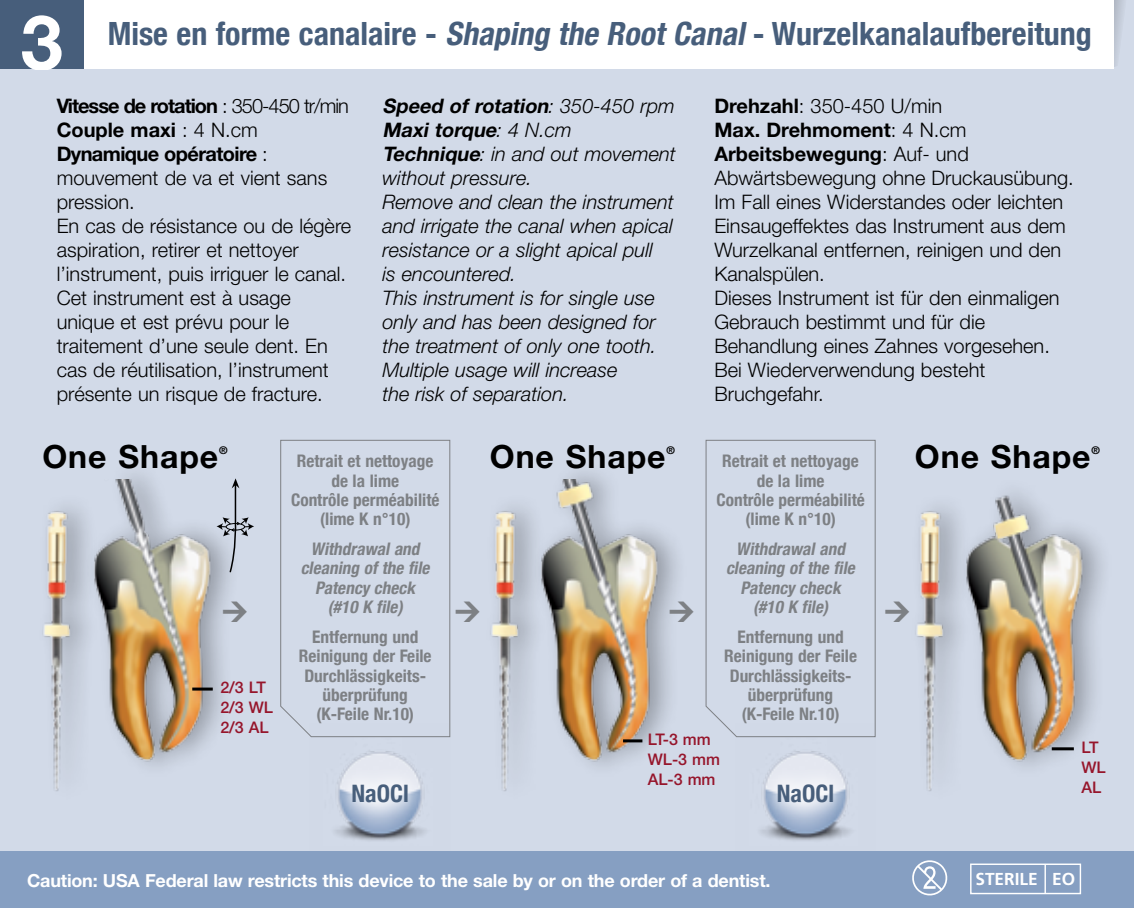
<style>
.page{position:relative;width:1134px;height:908px;background:#fff}
.page>*{position:absolute;margin:0;border:0;box-sizing:border-box;transform-origin:0 0}
.t1{font:700 76px "Helvetica Neue";color:#fff}
.t2{font:700 condensed 32px "Helvetica Neue";color:#475e7b}
.t3{font:700 32px "Helvetica Neue";letter-spacing:.03em;color:#000}
.t4{font:700 condensed 24px "Helvetica Neue";color:#475e7b}
.t5{font:300 20px/24px "Helvetica Neue";color:#000}
.t6{font:italic 300 20px/24px "Helvetica Neue";color:#000}
.t7{font:700 18px "Helvetica Neue";letter-spacing:-.01em;color:#fff}
.t8{font:700 condensed 17.2px/19.2px "Helvetica Neue";color:#7d8084;text-align:center}
.t9{font:italic 700 condensed 17.2px/19.2px "Helvetica Neue";color:#7d8084;text-align:center}
.t10{font:700 17.2px "Frutiger";color:#fff}
.t11{font:500 16px/20px "Helvetica Neue";color:#96152b}
.t12{font:700 10.8px "Helvetica Neue";color:#000}
.s1{font-style:italic}
.s2{font-weight:700}
</style>
<div class="page">
<div style="left:0;top:0;width:1134px;height:907px;background:#d2dae8"></div>
<svg style="left:1113px;top:1px;width:11px;height:67px"></svg>
<hr style="left:0;top:0;width:1134px;height:1px;background:#dfe3ee">
<img style="left:549px;top:479px;width:128px;height:287px">
<div style="left:483px;top:491px;width:66px;height:316px;background:#000;opacity:.3"></div>
<img style="left:483px;top:496px;width:49px;height:311px">
<hr style="left:623px;top:739px;width:19px;height:3px;background:#000">
<img style="left:974px;top:493px;width:129px;height:273px">
<div style="left:908px;top:491px;width:66px;height:316px;background:#000;opacity:.3"></div>
<img style="left:908px;top:496px;width:49px;height:311px">
<hr style="left:1052px;top:747px;width:22px;height:3px;background:#000">
<img style="left:311px;top:737px;width:139px;height:104px">
<div style="left:332px;top:763px;width:96px;height:58px;background:#fff;opacity:.75"></div>
<img style="left:736px;top:737px;width:140px;height:104px">
<div style="left:757px;top:763px;width:96px;height:58px;background:#fff;opacity:.75"></div>
<img style="left:102px;top:479px;width:128px;height:287px">
<div style="left:35px;top:491px;width:67px;height:316px;background:#000;opacity:.3"></div>
<img style="left:35px;top:496px;width:50px;height:311px">
<hr style="left:192px;top:687px;width:21px;height:3px;background:#000">
<svg style="left:217px;top:478px;width:37px;height:95px"></svg>
<div style="left:0;top:0;width:1113px;height:69px;background:#fff"></div>
<div style="left:0;top:0;width:84px;height:69px;background:#475e7b"></div>
<div style="left:0;top:850px;width:1134px;height:57px;background:#869fc2"></div>
<svg style="left:912px;top:860px;width:36px;height:36px"></svg>
<div style="left:970px;top:863px;width:111px;height:30px;border:1px solid #fff"></div>
<hr style="left:1044px;top:863px;width:2px;height:30px;background:#fff">
<svg style="left:280px;top:439px;width:171px;height:298px"></svg>
<svg style="left:705px;top:439px;width:171px;height:298px"></svg>
<svg style="left:223px;top:601px;width:7px;height:21px"></svg>
<svg style="left:670px;top:601px;width:7px;height:21px"></svg>
<svg style="left:908px;top:601px;width:1px;height:21px"></svg>
<h1 class="t1" style="left:21px;top:-4px;width:44px">3</h1>
<h2 class="t2" style="left:108px;top:7px;width:986px">Mise en forme canalaire - <span class="s1">Shaping theRootCanal</span>- Wurzelkanalaufbereitung</h2>
<p class="t5" style="left:57px;top:93px;width:296px"><span class="s2">Vitesse de rotation</span> : 350-450 tr/min<br><span class="s2">Couple maxi</span> : 4 N.cm<br><span class="s2">Dynamique opératoire</span> : mouvement de va et vient sans pression.<br>En cas de résistance ou de légère aspiration, retirer et nettoyer l’instrument, puis irriguer le canal.<br>Cet instrument est à usage unique et est prévu pour le traitement d’une seule dent. En cas de réutilisation, l’instrument présente un risque de fracture.</p>
<p class="t6" style="left:382px;top:94px;width:295px"><span class="s2">Speed of rotation</span>: 3 5 0 - 4 5 0 rp m<br><span class="s2">Maxi torque</span>: 4 N. c m<br><span class="s2">Technique</span>: in and out movement without pressure.<br>Remove and clean the instrument and irrigate the canal when apical resistance or a slight apical pull<br>is encountered.<br>This instrument is for single use only and has been designed for the treatment of only one tooth.<br>Multiple usage will increase<br>the risk of separation.</p>
<p class="t5" style="left:714px;top:93px;width:361px"><span class="s2">Drehzahl</span>: 350-450 U/min<br><span class="s2">Max. Drehmoment</span>: 4 N.cm<br><span class="s2">Arbeitsbewegung</span>: Auf- und<br>Abwärtsbewegung ohne Druckausübung.<br>Im Fall eines Widerstandes oder leichten<br>Einsaugeffektes das Instrument aus dem<br>Wurzelkanal entfernen, reinigen und den<br>Kanalspülen.<br>Dieses Instrument ist für den einmaligen<br>Gebrauch bestimmt und für die<br>Behandlung eines Zahnes vorgesehen.<br>Bei Wiederverwendung besteht<br>Bruchgefahr.</p>
<h2 class="t3" style="left:490px;top:437px;width:177px">One Shape</h2>
<p class="t12" style="left:666px;top:443px;width:10px">®</p>
<h2 class="t3" style="left:42px;top:437px;width:177px">One Shape</h2>
<p class="t12" style="left:219px;top:443px;width:10px">®</p>
<h2 class="t3" style="left:915px;top:437px;width:177px">One Shape</h2>
<p class="t12" style="left:1091px;top:443px;width:10px">®</p>
<p class="t8" style="left:291px;top:450px;width:150px">Retrait et nettoyage de la lime<br>Contrôle perméabilité (lime K n°10)</p>
<p class="t9" style="left:301px;top:538px;width:135px">Withdrawaland cleaning ofthefile<br>Patencycheck (#10K file)</p>
<p class="t8" style="left:299px;top:626px;width:134px">Entfernung und<br>Reinigung der Feile<br>Durchlässigkeits&shy;überprüfung (K-Feile Nr.10)</p>
<p class="t8" style="left:716px;top:450px;width:150px">Retrait et nettoyage de la lime<br>Contrôle perméabilité (lime K n°10)</p>
<p class="t9" style="left:726px;top:538px;width:135px">Withdrawaland cleaning ofthefile<br>Patencycheck (#10K file)</p>
<p class="t8" style="left:724px;top:626px;width:134px">Entfernung und<br>Reinigung der Feile<br>Durchlässigkeits&shy;überprüfung (K-Feile Nr.10)</p>
<p class="t11" style="left:220px;top:677px;width:54px">2/3 LT<br>2/3 WL<br>2/3 AL</p>
<p class="t11" style="left:648px;top:729px;width:74px">LT-3 mm<br>WL-3 mm<br>AL-3 mm</p>
<p class="t11" style="left:1081px;top:737px;width:26px">LT<br>WL<br>AL</p>
<p class="t4" style="left:351px;top:772px;width:59px">NaOCl</p>
<p class="t4" style="left:777px;top:772px;width:59px">NaOCl</p>
<p class="t7" style="left:27px;top:868px;width:745px">Caution: USA Federal law restricts this device to the sale by or on the order of a dentist.</p>
<p class="t10" style="left:975px;top:868px;width:101px">STERILE EO</p>
</div>
